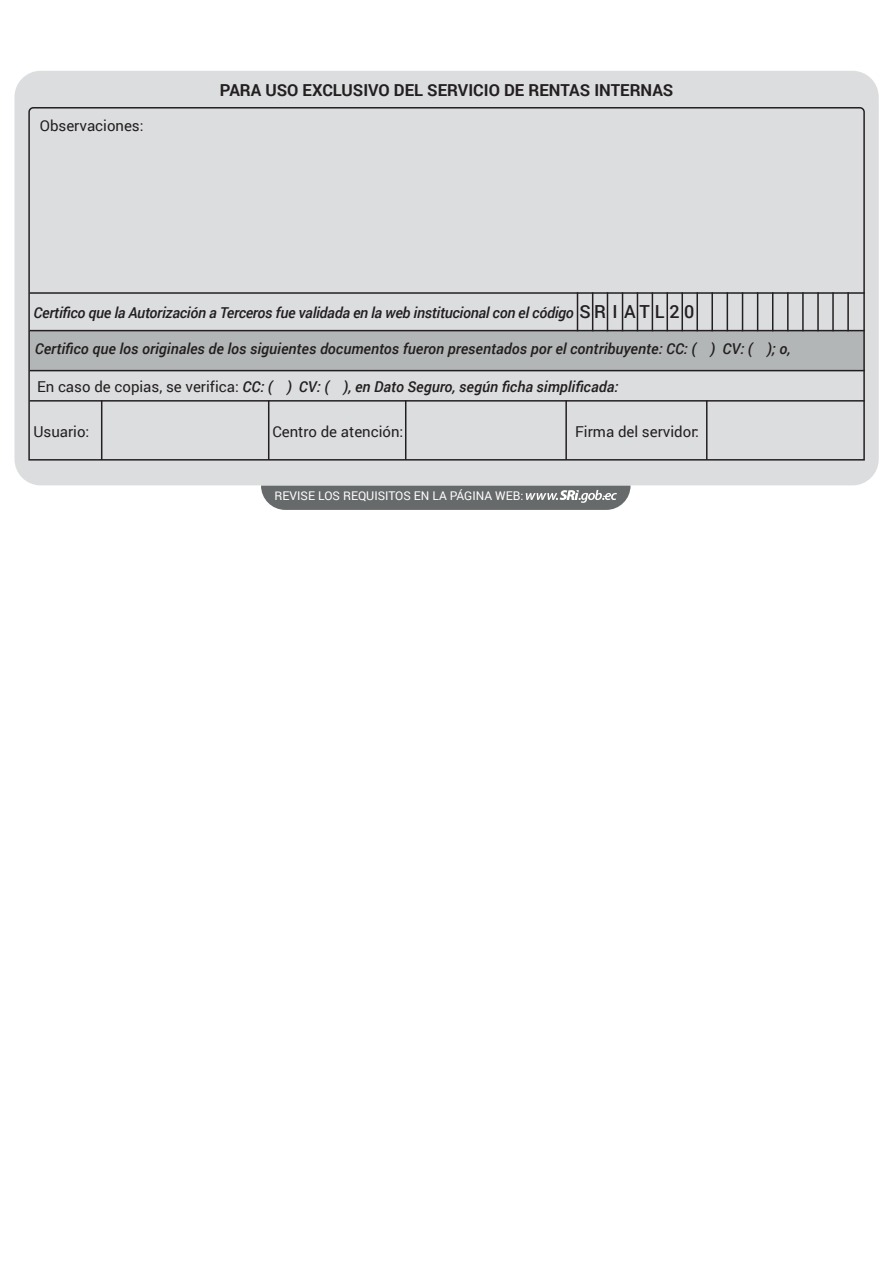
<style>
.page{position:relative;width:893px;height:1263px;background:#fff}
.page>*{position:absolute;margin:0;border:0;box-sizing:border-box;transform-origin:0 0}
.t1{font:700 16.5px "Roboto";color:#231f20}
.t2{font:italic 500 15px "Roboto";color:#231f20}
.t3{font:italic 500 15px "Roboto";letter-spacing:-.02em;color:#231f20}
.t4{font:15px "Roboto";color:#231f20}
.t5{font:12px "Roboto";color:#fff}
.s1{font-style:normal;font-size:18px}
.s2{font-weight:400;font-style:normal}
</style>
<div class="page">
<div style="left:14px;top:71px;width:865px;height:414px;background:#dcdddf;border-radius:26px"></div>
<svg style="left:261px;top:486px;width:369px;height:24px;background:#717475"></svg>
<svg style="left:28px;top:107px;width:837px;height:354px"></svg>
<hr style="left:30px;top:400px;width:835px;height:2px;background:#231f20">
<hr style="left:30px;top:370px;width:835px;height:1px;background:#231f20">
<hr style="left:565px;top:400px;width:2px;height:60px;background:#231f20">
<hr style="left:405px;top:400px;width:1px;height:60px;background:#231f20">
<hr style="left:101px;top:400px;width:1px;height:60px;background:#231f20">
<hr style="left:706px;top:400px;width:1px;height:60px;background:#231f20">
<hr style="left:30px;top:330px;width:835px;height:1px;background:#231f20">
<hr style="left:268px;top:400px;width:1px;height:60px;background:#231f20">
<hr style="left:30px;top:292px;width:835px;height:2px;background:#231f20">
<hr style="left:592px;top:292px;width:1px;height:39px;background:#231f20">
<hr style="left:607px;top:292px;width:1px;height:39px;background:#231f20">
<hr style="left:622px;top:292px;width:1px;height:39px;background:#231f20">
<hr style="left:637px;top:292px;width:1px;height:39px;background:#231f20">
<hr style="left:652px;top:292px;width:1px;height:39px;background:#231f20">
<hr style="left:666px;top:292px;width:2px;height:39px;background:#231f20">
<hr style="left:681px;top:292px;width:2px;height:39px;background:#231f20">
<hr style="left:696px;top:292px;width:2px;height:39px;background:#231f20">
<hr style="left:711px;top:292px;width:2px;height:39px;background:#231f20">
<hr style="left:727px;top:292px;width:1px;height:39px;background:#231f20">
<hr style="left:742px;top:292px;width:1px;height:39px;background:#231f20">
<hr style="left:757px;top:292px;width:1px;height:39px;background:#231f20">
<hr style="left:772px;top:292px;width:1px;height:39px;background:#231f20">
<hr style="left:787px;top:292px;width:2px;height:39px;background:#231f20">
<hr style="left:802px;top:292px;width:2px;height:39px;background:#231f20">
<hr style="left:817px;top:292px;width:2px;height:39px;background:#231f20">
<hr style="left:832px;top:292px;width:2px;height:39px;background:#231f20">
<hr style="left:847px;top:292px;width:2px;height:39px;background:#231f20">
<hr style="left:577px;top:292px;width:1px;height:39px;background:#231f20">
<p class="t4" style="left:40px;top:115px;width:105px">Observaciones:</p>
<p class="t1" style="left:220px;top:79px;width:455px">PARA USO EXCLUSIVO DEL SERVICIO DE RENTAS INTERNAS</p>
<p class="t3" style="left:34px;top:302px;width:662px">Certifico que la Autorización a Terceros fue validada en la web institucional con el código <span class="s1">S R I A T L 2 0</span></p>
<p class="t2" style="left:35px;top:339px;width:757px">Certifico que los originales de los siguientes documentos fueron presentados por el contribuyente: CC: ( ) CV: ( ); o,</p>
<p class="t2" style="left:37px;top:376px;width:583px"><span class="s2">En caso de copias, se verifica:</span> CC: ( ) CV: ( ), en Dato Seguro, según ficha simplificada:</p>
<p class="t4" style="left:33px;top:421px;width:57px">Usuario:</p>
<p class="t4" style="left:272px;top:421px;width:133px">Centro de atención:</p>
<p class="t4" style="left:575px;top:421px;width:125px">Firma del servidor:</p>
<p class="t5" style="left:275px;top:488px;width:250px">REVISE LOS REQUISITOS EN LA PÁGINA WEB:</p>
</div>
